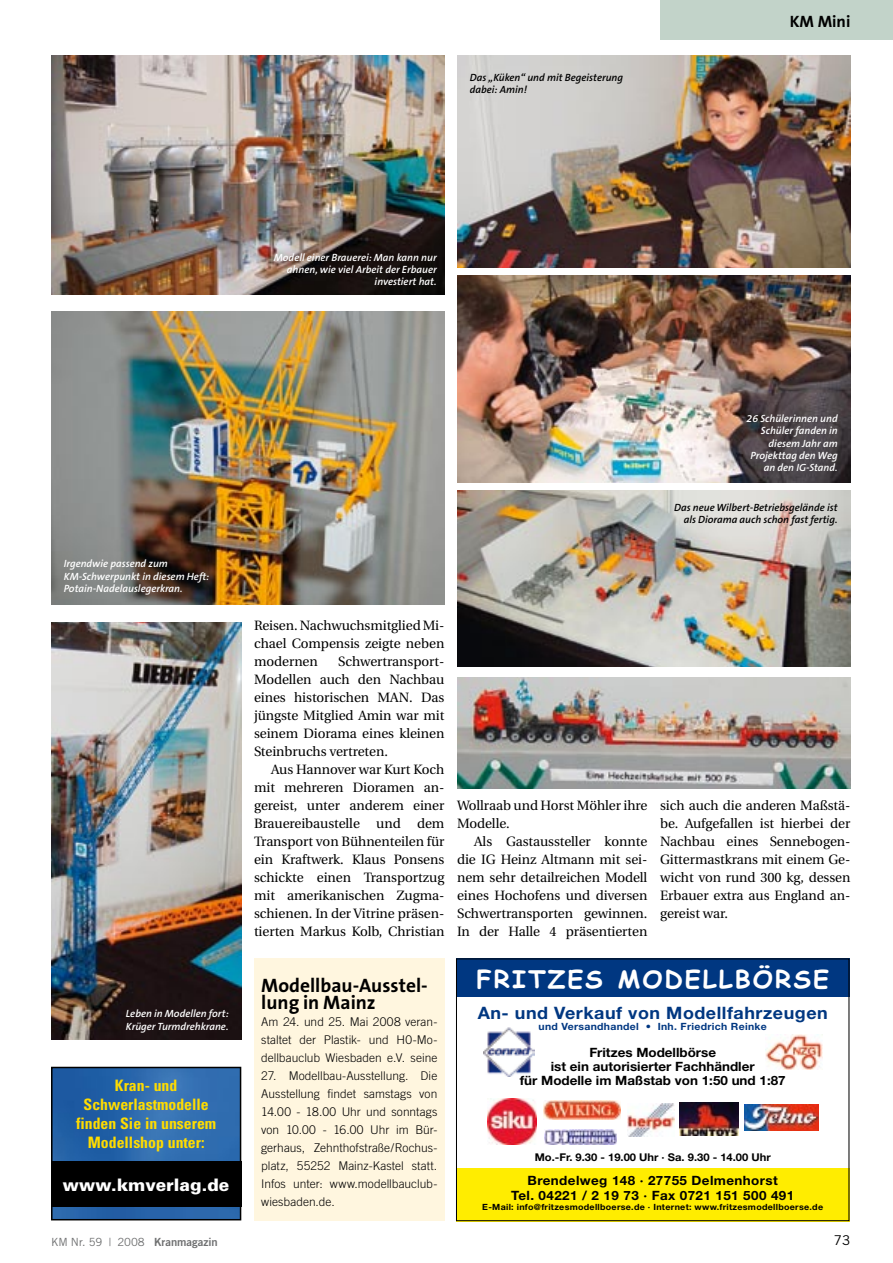
<style>
.page{position:relative;width:893px;height:1263px;background:#fff}
.page>*{position:absolute;margin:0;border:0;box-sizing:border-box;transform-origin:0 0}
.t1{font:700 24.15px "Comic Sans MS";letter-spacing:.08em;color:#fff;scale:1.05 1}
.t2{font:700 19.5px/17.1px "The Sans B7";color:#000}
.t3{font:900 17.25px "Univers";color:#fff}
.t4{font:700 17.1px "Helvetica Neue";letter-spacing:.03em;color:#003781;scale:1.05 1}
.t5{font:700 16.5px "The Sans B7";color:#000}
.t6{font:700 condensed 15.75px/18.9px "Univers";color:#ffdc00;text-align:center}
.t7{font:13.5px/18px "Utopia";letter-spacing:-.005em;color:#000;text-align:justify}
.t8{font:13.5px "Trade Gothic";color:#000}
.t9{font:700 12.9px/14.2px "Helvetica Neue";color:#000;text-align:center;scale:1.05 1}
.t10{font:700 12.9px/15.5px "Helvetica Neue";letter-spacing:.03em;color:#000;text-align:center;scale:1.05 1}
.t11{font:300 12px/18px "Trade Gothic";color:#000;text-align:justify}
.t12{font:11.25px "Trade Gothic";color:#6f7071}
.t13{font:700 10.65px "Helvetica Neue";color:#000;scale:1.05 1}
.t14{font:italic 600 10.5px/12.3px "The Sans B6";color:#fff;text-align:right}
.t15{font:italic 600 10.5px/12.3px "The Sans B6";color:#000}
.t16{font:700 10.05px "Helvetica Neue";letter-spacing:.03em;color:#003781;scale:1.05 1}
.t17{font:700 8.55px "Helvetica Neue";letter-spacing:.03em;color:#000;scale:1.05 1}
.s1{font-family:"Trade Gothic Bold Two"}
</style>
<div class="page">
<div style="left:660px;top:0;width:233px;height:39px;background:#c2d3c9"></div>
<img style="left:54px;top:1070px;width:184px;height:147px">
<div style="left:51px;top:1067px;width:190px;height:153px;border:2px solid #000"></div>
<div style="left:51px;top:1161px;width:190px;height:45px;background:#000"></div>
<div style="left:456px;top:1168px;width:393px;height:53px;background:#ffed00"></div>
<div style="left:456px;top:958px;width:393px;height:39px;background:#003781"></div>
<img style="left:484px;top:1027px;width:51px;height:50px">
<img style="left:765px;top:1034px;width:58px;height:35px">
<img style="left:488px;top:1098px;width:48px;height:46px">
<img style="left:544px;top:1101px;width:76px;height:18px">
<img style="left:544px;top:1129px;width:73px;height:15px">
<img style="left:627px;top:1103px;width:48px;height:33px">
<img style="left:679px;top:1103px;width:59px;height:33px">
<img style="left:745px;top:1105px;width:74px;height:25px">
<div style="left:456px;top:958px;width:393px;height:263px;border:1px solid #000"></div>
<div style="left:254px;top:958px;width:190px;height:262px;background:#fff6df"></div>
<img style="left:457px;top:55px;width:393px;height:212px">
<img style="left:51px;top:622px;width:190px;height:417px">
<img style="left:51px;top:55px;width:393px;height:240px">
<img style="left:457px;top:275px;width:393px;height:207px">
<img style="left:457px;top:491px;width:393px;height:175px">
<img style="left:457px;top:677px;width:393px;height:111px">
<img style="left:51px;top:311px;width:393px;height:294px">
<p class="t15" style="left:470px;top:71px;width:155px">Das „Küken“ und mit Begeisterung dabei: Amin!</p>
<p class="t5" style="left:790px;top:13px;width:62px">KM Mini</p>
<p class="t14" style="left:274px;top:251px;width:164px">Modell einer Brauerei: Man kann nur ahnen, wie viel Arbeit der Erbauer investiert hat.</p>
<p class="t14" style="left:64px;top:558px;width:147px;text-align:left">Irgendwie passend zum<br>KM-Schwerpunkt in diesem Heft:<br>Potain-Nadelauslegerkran.</p>
<p class="t14" style="left:126px;top:1008px;width:104px;text-align:left">Leben in Modellen fort:<br>Krüger Turmdrehkrane.</p>
<p class="t6" style="left:76px;top:1076px;width:142px">Kran- und<br>Schwerlastmodelle finden Sie in unserem<br>Modellshop unter:</p>
<p class="t3" style="left:63px;top:1173px;width:168px">www.kmverlag.de</p>
<p class="t14" style="left:747px;top:413px;width:93px">26 Schülerinnen und<br>Schüler fanden in diesem Jahr am<br>Projekttag den Weg an den IG-Stand.</p>
<p class="t15" style="left:674px;top:501px;width:165px;text-align:right">Das neue Wilbert-Betriebsgelände ist als Diorama auch schon fast fertig.</p>
<p class="t7" style="left:254px;top:617px;width:192px">Reisen. Nachwuchsmitglied Mi&shy;chael Compensis zeigte neben modernen</p>
<p class="t7" style="left:254px;top:653px;width:192px;text-indent:84px">Schwertransport-Modellen auch den Nachbau eines historischen MAN. Das jüngste Mitglied Amin war mit seinem Diorama eines kleinen Steinbruchs vertreten.</p>
<p class="t7" style="left:254px;top:761px;width:192px;text-indent:17px">Aus Hannover war Kurt Koch mit mehreren Dioramen an&shy;gereist, unter anderem einer Brauereibaustelle und dem Transport von Bühnenteilen für ein Kraftwerk. Klaus Ponsens schickte einen Transportzug mit amerikanischen Zugma&shy;schienen. In der Vitrine präsen&shy;tierten Markus Kolb, Christian</p>
<h2 class="t2" style="left:261px;top:977px;width:168px">Modellbau-Ausstel&shy;lung in Mainz</h2>
<p class="t11" style="left:261px;top:1013px;width:178px">Am 24. und 25. Mai 2008 veran&shy;staltet der Plastik- und H0-Mo&shy;dellbauclub Wiesbaden e.V. seine</p>
<p class="t11" style="left:261px;top:1067px;width:178px">27. Modellbau-Ausstellung. Die Ausstellung findet samstags von 14.00 - 18.00 Uhr und sonntags von 10.00 - 16.00 Uhr im Bür&shy;gerhaus, Zehnthofstraße/Rochus&shy;platz, 55252 Mainz-Kastel statt.<br>Infos unter: www.modellbauclub&shy;wiesbaden.de.</p>
<p class="t7" style="left:457px;top:797px;width:192px">Wollraab und Horst Möhler ihre<br>Modelle.</p>
<p class="t7" style="left:457px;top:833px;width:192px;text-indent:17px">Als Gastaussteller konnte die IG Heinz Altmann mit sei&shy;nem sehr detailreichen Modell eines Hochofens und diversen Schwertransporten gewinnen.<br>In der Halle 4 präsentierten</p>
<p class="t7" style="left:660px;top:797px;width:192px">sich auch die anderen Maßstä&shy;be. Aufgefallen ist hierbei der Nachbau eines Sennebogen-Gittermastkrans mit einem Ge&shy;wicht von rund 300 kg, dessen Erbauer extra aus England an&shy;gereist war.</p>
<h1 class="t1" style="left:477px;top:961px;width:337px">FRITZES MODELLBÖRSE</h1>
<p class="t4" style="left:478px;top:1002px;width:335px">An- und Verkauf von Modellfahrzeugen</p>
<p class="t16" style="left:539px;top:1020px;width:219px">und Versandhandel • Inh. Friedrich Reinke</p>
<p class="t9" style="left:520px;top:1045px;width:255px">Fritzes Modellbörse<br>ist ein autorisierter Fachhändler<br>für Modelle im Maßstab von 1:50 und 1:87</p>
<p class="t13" style="left:535px;top:1151px;width:226px">Mo.-Fr. 9.30 - 19.00 Uhr · Sa. 9.30 - 14.00 Uhr</p>
<p class="t10" style="left:511px;top:1172px;width:271px">Brendelweg 148 · 27755 Delmenhorst<br>Tel. 04221 / 2 19 73 · Fax 0721 151 500 491</p>
<p class="t17" style="left:482px;top:1202px;width:326px">E-Mail: info@fritzesmodellboerse.de · Internet: www.fritzesmodellboerse.de</p>
<p class="t12" style="left:51px;top:1235px;width:168px">KM Nr. 59 | 2008 <span class="s1">Kranmagazin</span></p>
<p class="t8" style="left:834px;top:1232px;width:18px">73</p>
</div>
